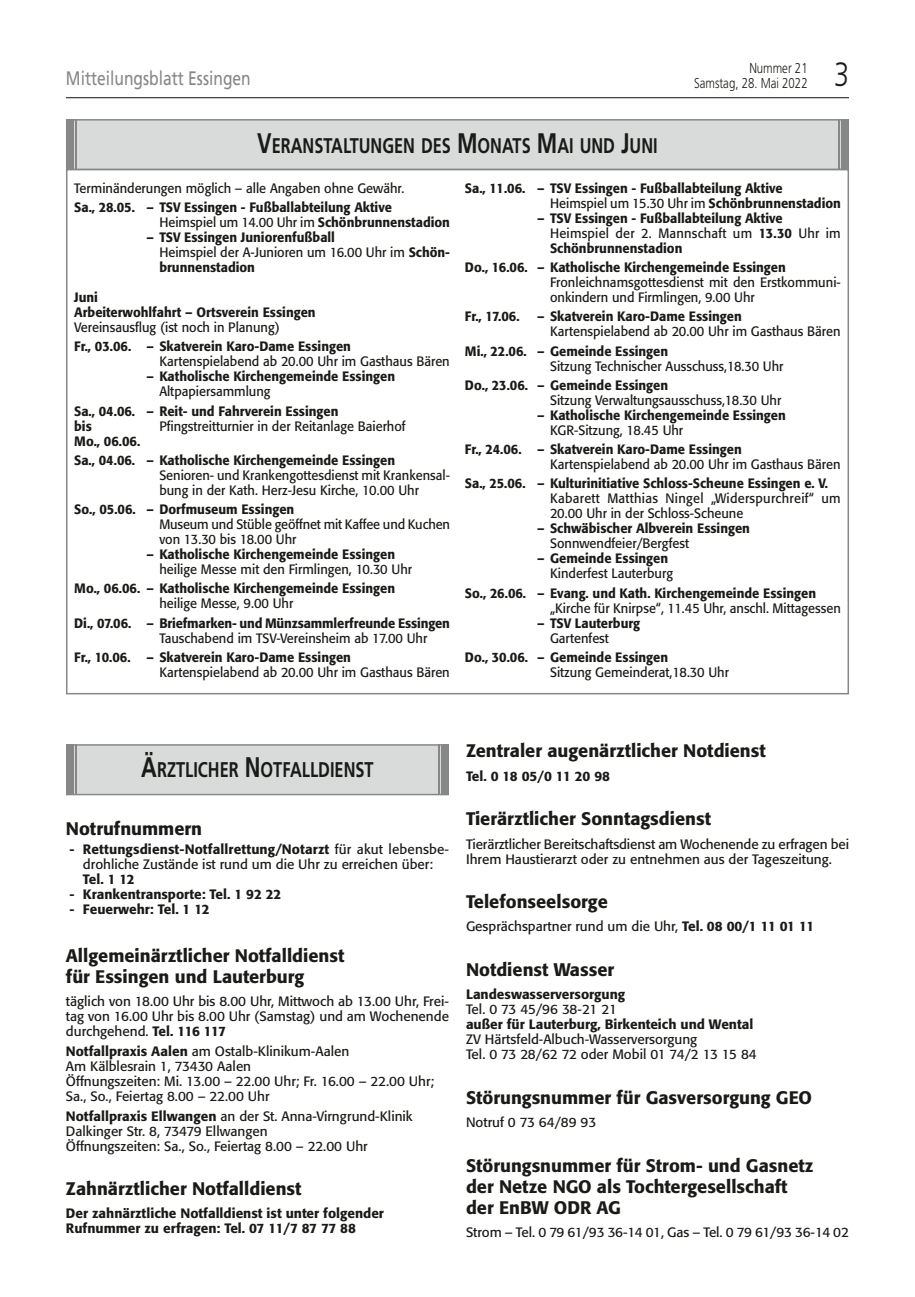
<style>
.page{position:relative;width:915px;height:1297px;background:#fff}
.page>*{position:absolute;margin:0;border:0;box-sizing:border-box;transform-origin:0 0}
.t1{font:300 33.75px "Frutiger";color:#1a1a18;scale:.8 1}
.t2{font:700 21.3px "Frutiger";color:#1a1a18;scale:.77 1}
.t3{font:700 21.15px "Frutiger";color:#1a1a18;scale:.77 1}
.t4{font:19.5px "Frutiger";color:#868786;scale:.8 1}
.t5{font:500 18px/21px "Formata";color:#1a1a18}
.t6{font:300 14.25px "Frutiger";color:#1a1a18;scale:.8 1}
.t7{font:500 13.5px/15px "Formata";color:#1a1a18;scale:.95 1}
.t8{font:13.5px/15px "Formata";color:#1a1a18;scale:.95 1}
.t9{font:13.5px/15px "Formata";color:#1a1a18}
.t10{font:500 13.5px/15px "Formata";color:#1a1a18}
.t11{font:13.5px/15px "Formata";letter-spacing:.02em;color:#1a1a18;scale:.95 1}
.t12{font:13.5px "Formata";letter-spacing:-.02em;color:#1a1a18}
.t13{font:500 13.5px "Formata";letter-spacing:-.02em;color:#1a1a18}
.s1{font-size:28.35px}
.s2{font-weight:400}
.s3{font-weight:500}
</style>
<div class="page">
<hr style="left:66px;top:97px;width:782px;height:1px;background:#1a1a18">
<div style="left:67px;top:746px;width:380px;height:48px;background:#d9dada"></div>
<div style="left:66px;top:744px;width:383px;height:51px;border:2px solid #868786"></div>
<div style="left:441px;top:744px;width:8px;height:50px;background:#868786"></div>
<hr style="left:438px;top:744px;width:1px;height:51px;background:#868786">
<div style="left:66px;top:744px;width:7px;height:51px;background:#868786"></div>
<hr style="left:75px;top:744px;width:2px;height:50px;background:#868786">
<div style="left:67px;top:120px;width:781px;height:49px;background:#d9dada"></div>
<div style="left:66px;top:119px;width:782px;height:51px;border:2px solid #868786"></div>
<div style="left:841px;top:119px;width:7px;height:50px;background:#868786"></div>
<hr style="left:838px;top:119px;width:2px;height:50px;background:#868786">
<div style="left:66px;top:119px;width:7px;height:50px;background:#868786"></div>
<hr style="left:75px;top:119px;width:1px;height:50px;background:#868786">
<p class="t6" style="left:749px;top:60px;width:74px">Nummer 21</p>
<h3 class="t4" style="left:66px;top:66px;width:232px">Mitteilungsblatt Essingen</h3>
<p class="t6" style="left:694px;top:75px;width:143px">Samstag, 28. Mai 2022</p>
<h3 class="t3" style="left:257px;top:133px;width:521px"><span class="s1">V</span>ERANSTALTUNGEN DES <span class="s1">M</span>ONATS <span class="s1">M</span>AI UND <span class="s1">J</span>UNI</h3>
<h1 class="t1" style="left:833px;top:55px;width:20px">3</h1>
<p class="t8" style="left:74px;top:181px;width:349px">Terminänderungen möglich – alle Angaben ohne Gewähr.</p>
<p class="t7" style="left:159px;top:200px;width:307px;text-indent:-85px">Sa., 28.05. – TSV Essingen - Fußballabteilung Aktive<br><span class="s2">Heimspiel um 14.00 Uhr im</span> Schönbrunnenstadion</p>
<p class="t7" style="left:159px;top:230px;width:307px;text-indent:-13px">– TSV Essingen Juniorenfußball<br><span class="s2">Heimspiel der A-Junioren um 16.00 Uhr im</span> Schön&shy;brunnenstadion</p>
<p class="t7" style="left:74px;top:290px;width:255px">Juni<br>Arbeiterwohlfahrt – Ortsverein Essingen</p>
<p class="t8" style="left:74px;top:320px;width:218px">Vereinsausflug (ist noch in Planung)</p>
<p class="t7" style="left:74px;top:339px;width:293px">Fr., 03.06. – Skatverein Karo-Dame Essingen</p>
<p class="t8" style="left:159px;top:354px;width:307px">Kartenspielabend ab 20.00 Uhr im Gasthaus Bären</p>
<p class="t7" style="left:146px;top:369px;width:263px">– Katholische Kirchengemeinde Essingen</p>
<p class="t8" style="left:159px;top:384px;width:118px">Altpapiersammlung</p>
<p class="t7" style="left:74px;top:403px;width:279px">Sa., 04.06. – Reit- und Fahrverein Essingen bis</p>
<p class="t8" style="left:159px;top:418px;width:261px">Pfingstreitturnier in der Reitanlage Baierhof</p>
<p class="t7" style="left:74px;top:431px;width:339px;line-height:19.2px">Mo., 06.06.<br>Sa., 04.06. – Katholische Kirchengemeinde Essingen</p>
<p class="t8" style="left:159px;top:468px;width:307px">Senioren- und Krankengottesdienst mit Krankensal&shy;bung in der Kath. Herz-Jesu Kirche, 10.00 Uhr</p>
<p class="t7" style="left:74px;top:502px;width:233px">So., 05.06. – Dorfmuseum Essingen</p>
<p class="t8" style="left:159px;top:517px;width:307px">Museum und Stüble geöffnet mit Kaffee und Kuchen von 13.30 bis 18.00 Uhr</p>
<p class="t7" style="left:146px;top:547px;width:263px">– Katholische Kirchengemeinde Essingen</p>
<p class="t8" style="left:159px;top:562px;width:267px">heilige Messe mit den Firmlingen, 10.30 Uhr</p>
<p class="t7" style="left:74px;top:581px;width:339px">Mo., 06.06. – Katholische Kirchengemeinde Essingen</p>
<p class="t8" style="left:159px;top:596px;width:142px">heilige Messe, 9.00 Uhr</p>
<p class="t7" style="left:74px;top:615px;width:397px">Di., 07.06. – Briefmarken- und Münzsammlerfreunde Essingen</p>
<p class="t8" style="left:159px;top:630px;width:283px">Tauschabend im TSV-Vereinsheim ab 17.00 Uhr</p>
<p class="t7" style="left:74px;top:650px;width:293px">Fr., 10.06. – Skatverein Karo-Dame Essingen</p>
<p class="t8" style="left:159px;top:665px;width:307px">Kartenspielabend ab 20.00 Uhr im Gasthaus Bären</p>
<p class="t7" style="left:550px;top:181px;width:307px;text-indent:-85px">Sa., 11.06. – TSV Essingen - Fußballabteilung Aktive<br><span class="s2">Heimspiel um 15.30 Uhr im</span> Schönbrunnenstadion</p>
<p class="t7" style="left:550px;top:211px;width:307px;text-indent:-13px">– TSV Essingen - Fußballabteilung Aktive<br><span class="s2">Heimspiel der 2. Mannschaft um</span> 13.30 <span class="s2">Uhr im<br></span>Schönbrunnenstadion</p>
<p class="t7" style="left:465px;top:260px;width:339px">Do., 16.06. – Katholische Kirchengemeinde Essingen</p>
<p class="t8" style="left:550px;top:275px;width:307px">Fronleichnamsgottesdienst mit den Erstkommuni&shy;onkindern und Firmlingen, 9.00 Uhr</p>
<p class="t7" style="left:465px;top:309px;width:59px">Fr., 17.06.</p>
<p class="t7" style="left:537px;top:309px;width:217px">– Skatverein Karo-Dame Essingen</p>
<p class="t8" style="left:550px;top:324px;width:307px">Kartenspielabend ab 20.00 Uhr im Gasthaus Bären</p>
<p class="t7" style="left:465px;top:343px;width:215px">Mi., 22.06. – Gemeinde Essingen</p>
<p class="t8" style="left:550px;top:358px;width:247px">Sitzung Technischer Ausschuss,18.30 Uhr</p>
<p class="t7" style="left:465px;top:378px;width:215px">Do., 23.06. – Gemeinde Essingen</p>
<p class="t8" style="left:550px;top:393px;width:245px">Sitzung Verwaltungsausschuss,18.30 Uhr</p>
<p class="t7" style="left:537px;top:408px;width:263px">– Katholische Kirchengemeinde Essingen</p>
<p class="t8" style="left:550px;top:423px;width:142px">KGR-Sitzung, 18.45 Uhr</p>
<p class="t7" style="left:465px;top:442px;width:293px">Fr., 24.06. – Skatverein Karo-Dame Essingen</p>
<p class="t8" style="left:550px;top:457px;width:307px">Kartenspielabend ab 20.00 Uhr im Gasthaus Bären</p>
<p class="t7" style="left:465px;top:476px;width:384px">Sa., 25.06. – Kulturinitiative Schloss-Scheune Essingen e. V.</p>
<p class="t11" style="left:550px;top:491px;width:307px">Kabarett Matthias Ningel „Widerspurchreif“ um<br>20.00 Uhr in der Schloss-Scheune</p>
<p class="t7" style="left:537px;top:521px;width:225px">– Schwäbischer Albverein Essingen</p>
<p class="t8" style="left:550px;top:536px;width:148px">Sonnwendfeier/Bergfest</p>
<p class="t7" style="left:537px;top:551px;width:139px">– Gemeinde Essingen</p>
<p class="t8" style="left:550px;top:566px;width:131px">Kinderfest Lauterburg</p>
<p class="t7" style="left:465px;top:585px;width:371px">So., 26.06. – Evang. und Kath. Kirchengemeinde Essingen</p>
<p class="t8" style="left:550px;top:600px;width:307px">„Kirche für Knirpse“, 11.45 Uhr, anschl. Mittagessen</p>
<p class="t7" style="left:537px;top:615px;width:110px">– TSV Lauterburg</p>
<p class="t8" style="left:550px;top:630px;width:63px">Gartenfest</p>
<p class="t7" style="left:465px;top:650px;width:215px">Do., 30.06. – Gemeinde Essingen</p>
<p class="t8" style="left:550px;top:665px;width:190px">Sitzung Gemeinderat,18.30 Uhr</p>
<h2 class="t2" style="left:141px;top:757px;width:303px"><span class="s1">Ä</span>RZTLICHER <span class="s1">N</span>OTFALLDIENST</h2>
<h3 class="t5" style="left:66px;top:817px;width:138px">Notrufnummern</h3>
<p class="t9" style="left:69px;top:841px;width:381px;text-align:center"><span class="s3">- Rettungsdienst-Notfallrettung/Notarzt</span> für akut lebensbe&shy;drohliche Zustände ist rund um die Uhr zu erreichen über:</p>
<p class="t10" style="left:83px;top:871px;width:53px">Tel. 1 12</p>
<p class="t10" style="left:69px;top:886px;width:213px">- Krankentransporte: Tel. 1 92 22</p>
<p class="t10" style="left:69px;top:901px;width:142px">- Feuerwehr: Tel. 1 12</p>
<h3 class="t5" style="left:66px;top:945px;width:280px">Allgemeinärztlicher Notfalldienst für Essingen und Lauterburg</h3>
<p class="t9" style="left:66px;top:994px;width:384px;text-align:justify">täglich von 18.00 Uhr bis 8.00 Uhr, Mittwoch ab 13.00 Uhr, Frei&shy;tag von 16.00 Uhr bis 8.00 Uhr (Samstag) und am Wochenende durchgehend. <span class="s3">Tel. 116 117</span></p>
<p class="t9" style="left:66px;top:1044px;width:369px"><span class="s3">Notfallpraxis Aalen</span> am Ostalb-Klinikum-Aalen<br>Am Kälblesrain 1, 73430 Aalen<br>Öffnungszeiten: Mi. 13.00 – 22.00 Uhr; Fr. 16.00 – 22.00 Uhr; Sa., So., Feiertag 8.00 – 22.00 Uhr</p>
<p class="t9" style="left:66px;top:1108px;width:348px"><span class="s3">Notfallpraxis Ellwangen</span> an der St. Anna-Virngrund-Klinik<br>Dalkinger Str. 8, 73479 Ellwangen<br>Öffnungszeiten: Sa., So., Feiertag 8.00 – 22.00 Uhr</p>
<h3 class="t5" style="left:66px;top:1178px;width:237px">Zahnärztlicher Notfalldienst</h3>
<p class="t10" style="left:66px;top:1206px;width:319px">Der zahnärztliche Notfalldienst ist unter folgender<br>Rufnummer zu erfragen: Tel. 07 11/7 87 77 88</p>
<h3 class="t5" style="left:466px;top:740px;width:301px">Zentraler augenärztlicher Notdienst</h3>
<p class="t13" style="left:466px;top:767px;width:146px">Tel. 0 18 05/0 11 20 98</p>
<h3 class="t5" style="left:466px;top:808px;width:246px">Tierärztlicher Sonntagsdienst</h3>
<p class="t9" style="left:466px;top:836px;width:384px">Tierärztlicher Bereitschaftsdienst am Wochenende zu erfragen bei<br>Ihrem Haustierarzt oder zu entnehmen aus der Tageszeitung.</p>
<h3 class="t5" style="left:466px;top:891px;width:143px">Telefonseelsorge</h3>
<p class="t9" style="left:466px;top:919px;width:349px">Gesprächspartner rund um die Uhr, <span class="s3">Tel. 08 00/1 11 01 11</span></p>
<h3 class="t5" style="left:466px;top:959px;width:150px">Notdienst Wasser</h3>
<p class="t10" style="left:466px;top:987px;width:161px">Landeswasserversorgung</p>
<p class="t12" style="left:466px;top:1001px;width:152px">Tel. 0 73 45/96 38-21 21</p>
<p class="t10" style="left:466px;top:1017px;width:289px">außer für Lauterburg, Birkenteich und Wental</p>
<p class="t9" style="left:466px;top:1032px;width:292px">ZV Härtsfeld-Albuch-Wasserversorgung<br>Tel. 0 73 28/62 72 oder Mobil 01 74/2 13 15 84</p>
<h3 class="t5" style="left:466px;top:1087px;width:347px">Störungsnummer für Gasversorgung GEO</h3>
<p class="t9" style="left:466px;top:1115px;width:132px">Notruf 0 73 64/89 93</p>
<h3 class="t5" style="left:466px;top:1155px;width:349px">Störungsnummer für Strom- und Gasnetz der Netze NGO als Tochtergesellschaft der EnBW ODR AG</h3>
<p class="t9" style="left:466px;top:1225px;width:384px">Strom – Tel. 0 79 61/93 36-14 01, Gas – Tel. 0 79 61/93 36-14 02</p>
</div>
